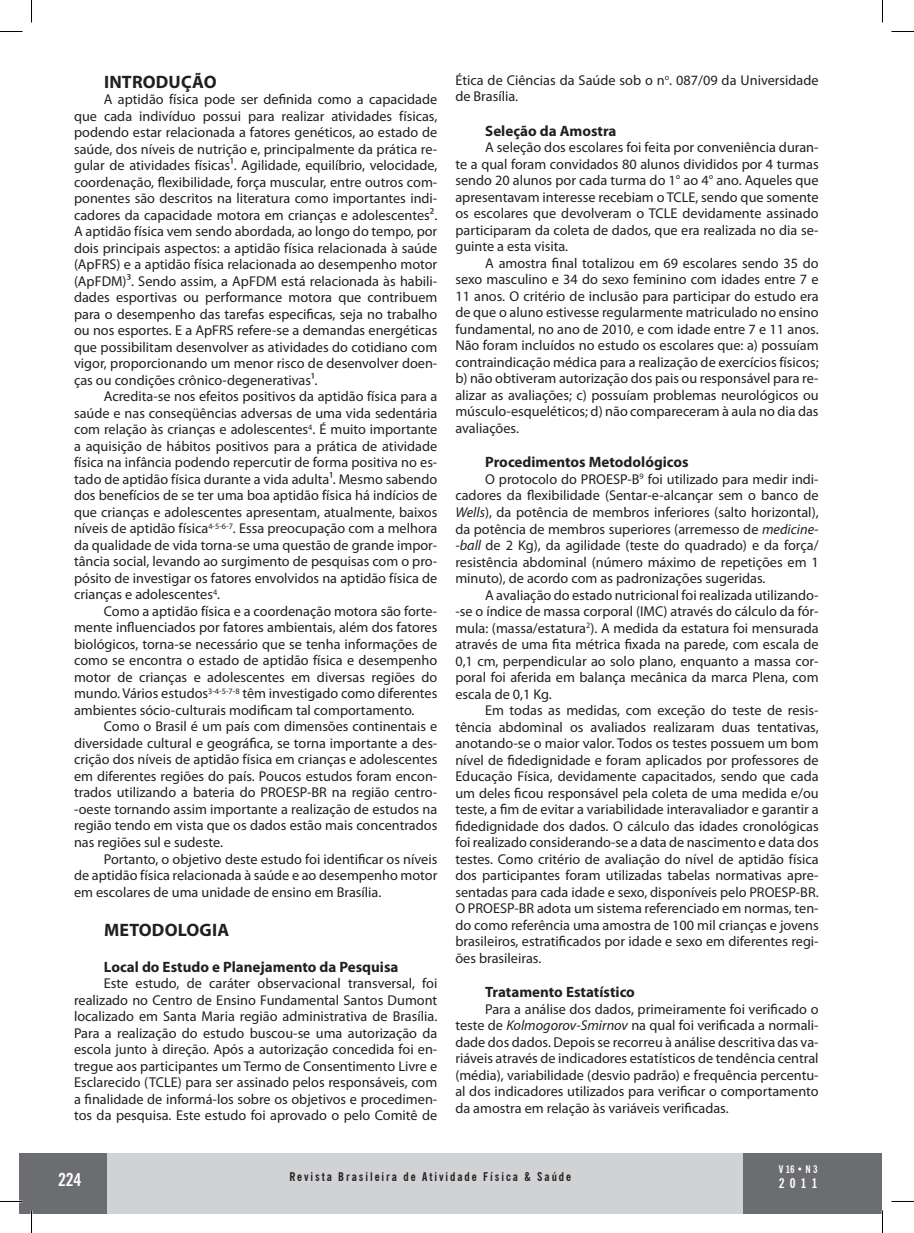
<style>
.page{position:relative;width:914px;height:1233px;background:#fff}
.page>*{position:absolute;margin:0;border:0;box-sizing:border-box;transform-origin:0 0}
.SUBTITULOS{font:700 18px "Myriad Pro";letter-spacing:.01em;color:#231f20}
.t1{font:700 condensed 18px "News Gothic BT";color:#fff}
.SUBTIT_MINI{font:700 15px "Myriad Pro";color:#231f20}
.TEXTO{font:14.25px/16.5px "Myriad Pro";color:#231f20;text-align:justify}
.t2{font:700 condensed 13.5px "News Gothic BT";color:#fff}
.t3{font:700 condensed 12px "News Gothic BT";letter-spacing:.16em;color:#231f20}
.t4{font:700 condensed 10.5px "News Gothic BT";color:#fff}
.s1{font-style:italic}
</style>
<div class="page">
<div style="left:19px;top:1153px;width:89px;height:60px;background:#6c6d70"></div>
<div style="left:742px;top:1153px;width:139px;height:60px;background:#6c6d70"></div>
<div style="left:107px;top:1153px;width:636px;height:60px;background:#d1d2d4"></div>
<hr style="left:0;top:1200px;width:22px;height:2px;background:#fff">
<svg style="left:0;top:31px;width:22px;height:1px"></svg>
<svg style="left:891px;top:31px;width:22px;height:1px"></svg>
<svg style="left:0;top:1201px;width:22px;height:1px"></svg>
<svg style="left:891px;top:1201px;width:22px;height:1px"></svg>
<svg style="left:31px;top:0;width:1px;height:23px"></svg>
<svg style="left:31px;top:1210px;width:1px;height:22px"></svg>
<svg style="left:882px;top:0;width:1px;height:23px"></svg>
<svg style="left:882px;top:1210px;width:1px;height:22px"></svg>
<p class="SUBTITULOS" style="left:104px;top:70px;width:114px">INTRODUÇÃO</p>
<p class="TEXTO" style="left:74px;top:91px;width:365px;text-indent:30px">A aptidão física pode ser definida como a capacidade que cada indivíduo possui para realizar atividades físicas, podendo estar relacionada a fatores genéticos, ao estado de saúde, dos níveis de nutrição e, principalmente da prática re&shy;gular de atividades físicas¹. Agilidade, equilíbrio, velocidade, coordenação, flexibilidade, força muscular, entre outros com&shy;ponentes são descritos na literatura como importantes indi&shy;cadores da capacidade motora em crianças e adolescentes².<br>A aptidão física vem sendo abordada, ao longo do tempo, por dois principais aspectos: a aptidão física relacionada à saúde (ApFRS) e a aptidão física relacionada ao desempenho motor (ApFDM)³. Sendo assim, a ApFDM está relacionada às habili&shy;dades esportivas ou performance motora que contribuem para o desempenho das tarefas especificas, seja no trabalho ou nos esportes. E a ApFRS refere-se a demandas energéticas que possibilitam desenvolver as atividades do cotidiano com vigor, proporcionando um menor risco de desenvolver doen&shy;ças ou condições crônico-degenerativas¹.</p>
<p class="TEXTO" style="left:74px;top:388px;width:365px;text-indent:30px">Acredita-se nos efeitos positivos da aptidão física para a saúde e nas conseqüências adversas de uma vida sedentária com relação às crianças e adolescentes<sup>4</sup>. É muito importante a aquisição de hábitos positivos para a prática de atividade física na infância podendo repercutir de forma positiva no es&shy;tado de aptidão física durante a vida adulta¹. Mesmo sabendo dos benefícios de se ter uma boa aptidão física há indícios de que crianças e adolescentes apresentam, atualmente, baixos níveis de aptidão física<sup>4-5-6-7</sup>. Essa preocupação com a melhora da qualidade de vida torna-se uma questão de grande impor&shy;tância social, levando ao surgimento de pesquisas com o pro&shy;pósito de investigar os fatores envolvidos na aptidão física de crianças e adolescentes<sup>4</sup>.</p>
<p class="TEXTO" style="left:74px;top:602px;width:365px;text-indent:30px">Como a aptidão física e a coordenação motora são forte&shy;mente influenciados por fatores ambientais, além dos fatores biológicos, torna-se necessário que se tenha informações de como se encontra o estado de aptidão física e desempenho motor de crianças e adolescentes em diversas regiões do mundo. Vários estudos<sup>3-4-5-7-8</sup> têm investigado como diferentes ambientes sócio-culturais modificam tal comportamento.</p>
<p class="TEXTO" style="left:74px;top:718px;width:365px;text-indent:30px">Como o Brasil é um país com dimensões continentais e diversidade cultural e geográfica, se torna importante a des&shy;crição dos níveis de aptidão física em crianças e adolescentes em diferentes regiões do país. Poucos estudos foram encon&shy;trados utilizando a bateria do PROESP-BR na região centro--oeste tornando assim importante a realização de estudos na região tendo em vista que os dados estão mais concentrados nas regiões sul e sudeste.</p>
<p class="TEXTO" style="left:74px;top:850px;width:365px;text-indent:30px">Portanto, o objetivo deste estudo foi identificar os níveis de aptidão física relacionada à saúde e ao desempenho motor em escolares de uma unidade de ensino em Brasília.</p>
<p class="SUBTITULOS" style="left:104px;top:917px;width:127px">METODOLOGIA</p>
<p class="SUBTIT_MINI" style="left:104px;top:956px;width:296px">Local do Estudo e Planejamento da Pesquisa</p>
<p class="TEXTO" style="left:74px;top:974px;width:365px;text-indent:30px">Este estudo, de caráter observacional transversal, foi realizado no Centro de Ensino Fundamental Santos Dumont localizado em Santa Maria região administrativa de Brasília.<br>Para a realização do estudo buscou-se uma autorização da escola junto à direção. Após a autorização concedida foi en&shy;tregue aos participantes um Termo de Consentimento Livre e Esclarecido (TCLE) para ser assinado pelos responsáveis, com a finalidade de informá-los sobre os objetivos e procedimen&shy;tos da pesquisa. Este estudo foi aprovado o pelo Comitê de</p>
<p class="TEXTO" style="left:455px;top:71px;width:365px">Ética de Ciências da Saúde sob o n<sup>o</sup>. 087/09 da Universidade de Brasília.</p>
<p class="SUBTIT_MINI" style="left:485px;top:121px;width:133px">Seleção da Amostra</p>
<p class="TEXTO" style="left:455px;top:139px;width:365px;text-indent:30px">A seleção dos escolares foi feita por conveniência duran&shy;te a qual foram convidados 80 alunos divididos por 4 turmas sendo 20 alunos por cada turma do 1° ao 4° ano. Aqueles que apresentavam interesse recebiam o TCLE, sendo que somente os escolares que devolveram o TCLE devidamente assinado participaram da coleta de dados, que era realizada no dia se&shy;guinte a esta visita.</p>
<p class="TEXTO" style="left:455px;top:254px;width:365px;text-indent:30px">A amostra final totalizou em 69 escolares sendo 35 do sexo masculino e 34 do sexo feminino com idades entre 7 e 11 anos. O critério de inclusão para participar do estudo era de que o aluno estivesse regularmente matriculado no ensino fundamental, no ano de 2010, e com idade entre 7 e 11 anos.<br>Não foram incluídos no estudo os escolares que: a) possuíam contraindicação médica para a realização de exercícios físicos; b) não obtiveram autorização dos pais ou responsável para re&shy;alizar as avaliações; c) possuíam problemas neurológicos ou músculo-esqueléticos; d) não compareceram à aula no dia das avaliações.</p>
<p class="SUBTIT_MINI" style="left:485px;top:452px;width:205px">Procedimentos Metodológicos</p>
<p class="TEXTO" style="left:455px;top:470px;width:365px;text-indent:30px">O protocolo do PROESP-B<sup>9</sup> foi utilizado para medir indi&shy;cadores da flexibilidade (Sentar-e-alcançar sem o banco de <span class="s1">Wells</span>), da potência de membros inferiores (salto horizontal), da potência de membros superiores (arremesso de <span class="s1">medicine--ball</span> de 2 Kg), da agilidade (teste do quadrado) e da força/ resistência abdominal (número máximo de repetições em 1 minuto), de acordo com as padronizações sugeridas.</p>
<p class="TEXTO" style="left:455px;top:586px;width:365px;text-indent:30px">A avaliação do estado nutricional foi realizada utilizando--se o índice de massa corporal (IMC) através do cálculo da fór&shy;mula: (massa/estatura<sup>2</sup>). A medida da estatura foi mensurada através de uma fita métrica fixada na parede, com escala de 0,1 cm, perpendicular ao solo plano, enquanto a massa cor&shy;poral foi aferida em balança mecânica da marca Plena, com escala de 0,1 Kg.</p>
<p class="TEXTO" style="left:455px;top:701px;width:365px;text-indent:30px">Em todas as medidas, com exceção do teste de resis&shy;tência abdominal os avaliados realizaram duas tentativas, anotando-se o maior valor. Todos os testes possuem um bom nível de fidedignidade e foram aplicados por professores de Educação Física, devidamente capacitados, sendo que cada um deles ficou responsável pela coleta de uma medida e/ou teste, a fim de evitar a variabilidade interavaliador e garantir a fidedignidade dos dados. O cálculo das idades cronológicas foi realizado considerando-se a data de nascimento e data dos testes. Como critério de avaliação do nível de aptidão física dos participantes foram utilizadas tabelas normativas apre&shy;sentadas para cada idade e sexo, disponíveis pelo PROESP-BR.<br>O PROESP-BR adota um sistema referenciado em normas, ten&shy;do como referência uma amostra de 100 mil crianças e jovens brasileiros, estratificados por idade e sexo em diferentes regi&shy;ões brasileiras.</p>
<p class="SUBTIT_MINI" style="left:485px;top:982px;width:151px">Tratamento Estatístico</p>
<p class="TEXTO" style="left:455px;top:1000px;width:365px;text-indent:30px">Para a análise dos dados, primeiramente foi verificado o teste de <span class="s1">Kolmogorov-Smirnov</span> na qual foi verificada a normali&shy;dade dos dados. Depois se recorreu à análise descritiva das va&shy;riáveis através de indicadores estatísticos de tendência central (média), variabilidade (desvio padrão) e frequência percentu&shy;al dos indicadores utilizados para verificar o comportamento da amostra em relação às variáveis verificadas.</p>
<p class="t1" style="left:58px;top:1168px;width:25px">224</p>
<p class="t3" style="left:289px;top:1169px;width:283px">Revista Brasileira de Atividade Física &amp; Saúde</p>
<p class="t4" style="left:778px;top:1162px;width:40px">V 16 • N 3</p>
<p class="t2" style="left:778px;top:1175px;width:40px">2011</p>
</div>
